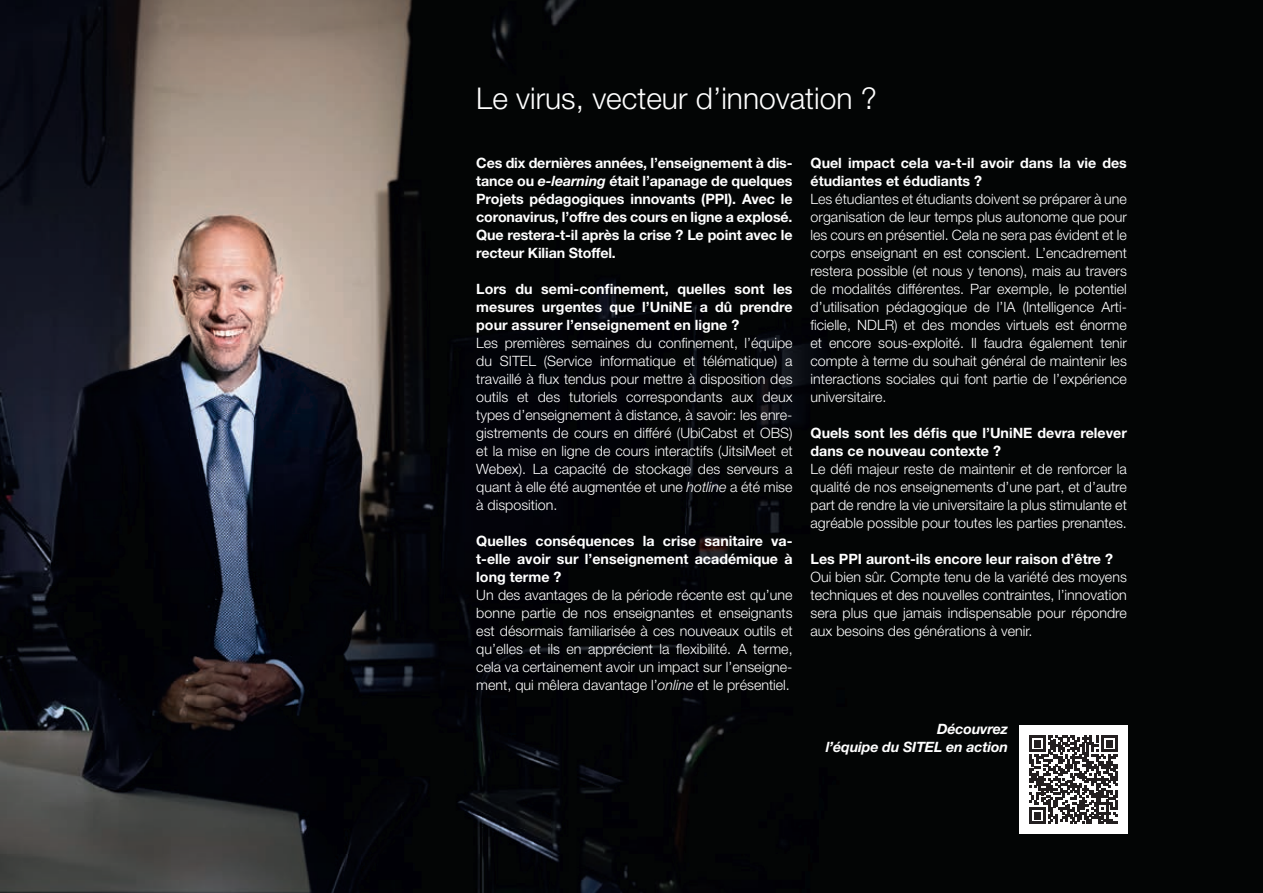
<style>
.page{position:relative;width:1263px;height:893px;background:#fff}
.page>*{position:absolute;margin:0;border:0;box-sizing:border-box;transform-origin:0 0}
.t1{font:300 30px "Helvetica Neue";color:#fff}
.t2{font:300 14.25px/18px "Helvetica Neue";color:#fff;text-align:justify}
.t3{font:700 14.25px/18px "Helvetica Neue";color:#fff;text-align:justify}
.t4{font:italic 700 14.25px/18px "Helvetica Neue";letter-spacing:-.01em;color:#fff;text-align:right}
.s1{font-style:italic}
</style>
<div class="page">
<img style="left:0;top:0;width:1263px;height:893px">
<div style="left:1019px;top:725px;width:108px;height:108px;background:#fff"></div>
<svg style="left:1029px;top:735px;width:89px;height:89px"></svg>
<h1 class="t1" style="left:476px;top:80px;width:402px">Le virus, vecteur d’innovation ?</h1>
<p class="t3" style="left:476px;top:154px;width:318px">Ces dix dernières années, l’enseignement à dis&shy;tance ou <span class="s1">e-learning</span> était l’apanage de quelques Projets pédagogiques innovants (PPI). Avec le coronavirus, l’offre des cours en ligne a explosé.<br>Que restera-t-il après la crise ? Le point avec le recteur Kilian Stoffel.</p>
<p class="t3" style="left:476px;top:280px;width:318px">Lors du semi-confinement, quelles sont les mesures urgentes que l’UniNE a dû prendre pour assurer l’enseignement en ligne ?</p>
<p class="t2" style="left:476px;top:334px;width:318px">Les premières semaines du confinement, l’équipe du SITEL (Service informatique et télématique) a travaillé à flux tendus pour mettre à disposition des outils et des tutoriels correspondants aux deux types d’enseignement à distance, à savoir: les enre&shy;gistrements de cours en différé (UbiCabst et OBS) et la mise en ligne de cours interactifs (JitsiMeet et Webex). La capacité de stockage des serveurs a quant à elle été augmentée et une <span class="s1">hotline</span> a été mise à disposition.</p>
<p class="t3" style="left:476px;top:532px;width:318px">Quelles conséquences la crise sanitaire va&shy;t-elle avoir sur l’enseignement académique à long terme ?</p>
<p class="t2" style="left:476px;top:586px;width:318px">Un des avantages de la période récente est qu’une bonne partie de nos enseignantes et enseignants est désormais familiarisée à ces nouveaux outils et qu’elles et ils en apprécient la flexibilité. A terme, cela va certainement avoir un impact sur l’enseigne&shy;ment, qui mêlera davantage l’<span class="s1">online</span> et le présentiel.</p>
<p class="t3" style="left:810px;top:154px;width:318px">Quel impact cela va-t-il avoir dans la vie des étudiantes et édudiants ?</p>
<p class="t2" style="left:810px;top:190px;width:318px">Les étudiantes et étudiants doivent se préparer à une organisation de leur temps plus autonome que pour les cours en présentiel. Cela ne sera pas évident et le corps enseignant en est conscient. L’encadrement restera possible (et nous y tenons), mais au travers de modalités différentes. Par exemple, le potentiel d’utilisation pédagogique de l’IA (Intelligence Arti&shy;ficielle, NDLR) et des mondes virtuels est énorme et encore sous-exploité. Il faudra également tenir compte à terme du souhait général de maintenir les interactions sociales qui font partie de l’expérience universitaire.</p>
<p class="t3" style="left:810px;top:424px;width:318px">Quels sont les défis que l’UniNE devra relever dans ce nouveau contexte ?</p>
<p class="t2" style="left:810px;top:460px;width:318px">Le défi majeur reste de maintenir et de renforcer la qualité de nos enseignements d’une part, et d’autre part de rendre la vie universitaire la plus stimulante et agréable possible pour toutes les parties prenantes.</p>
<p class="t3" style="left:810px;top:550px;width:304px">Les PPI auront-ils encore leur raison d’être ?</p>
<p class="t2" style="left:810px;top:568px;width:318px">Oui bien sûr. Compte tenu de la variété des moyens techniques et des nouvelles contraintes, l’innovation sera plus que jamais indispensable pour répondre aux besoins des générations à venir.</p>
<p class="t4" style="left:826px;top:719px;width:184px">Découvrez<br>l’équipe du SITEL en action</p>
</div>
